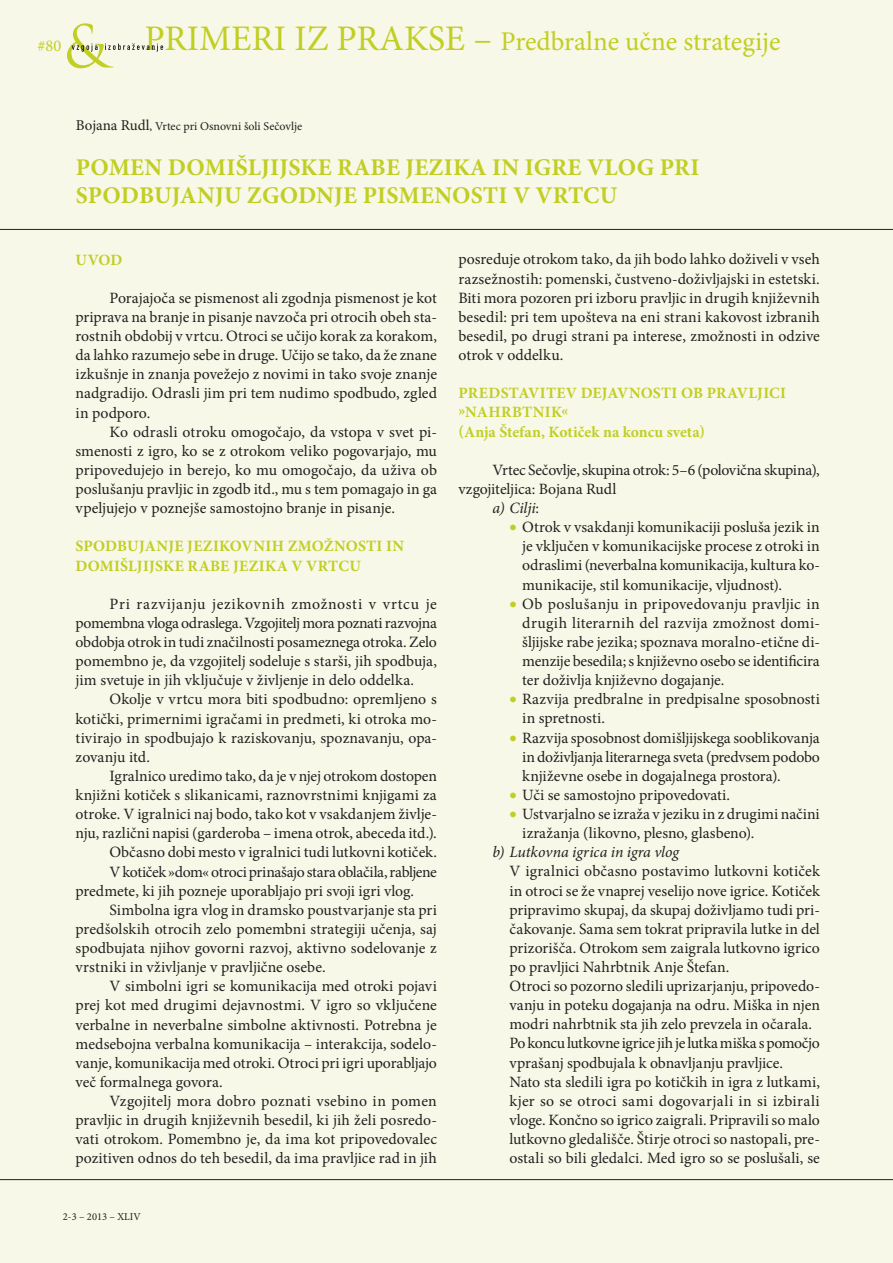
<style>
.page{position:relative;width:893px;height:1263px;background:#f7f8e7}
.page>*{position:absolute;margin:0;border:0;box-sizing:border-box;transform-origin:0 0}
.t1{font:27px "Minion Pro";color:#c1ce23}
.t2{font:700 24px "Minion Pro";color:#c1ce23}
.t3{font:16.5px "Minion Pro";color:#c1ce23}
.t4{font:15.75px/19px "Minion Pro";color:#231f20;text-align:justify}
.t5{font:700 15.75px/19px "Minion Pro";letter-spacing:.01em;color:#c1ce23}
.t6{font:15.75px "Minion Pro";letter-spacing:-.025em;color:#231f20}
.t7{font:15.75px "Minion Pro";letter-spacing:-.02em;color:#231f20}
.t8{font:italic 15.75px "Minion Pro";letter-spacing:-.005em;color:#231f20}
.t9{font:12px "Minion Pro";color:#231f20}
.t10{font:10.5px "Minion Pro";color:#231f20}
.s1{font-size:36px}
.s2{font-size:15px}
.s3{font-style:normal}
.s4{color:#c1ce23}
</style>
<div class="page">
<hr style="left:0;top:1179px;width:893px;height:1px;background:#231f20">
<svg style="left:67px;top:23px;width:96px;height:45px"></svg>
<hr style="left:0;top:229px;width:893px;height:1px;background:#231f20">
<p class="t3" style="left:38px;top:35px;width:25px">#80</p>
<h1 class="t1" style="left:144px;top:23px;width:638px"><span class="s1">PRIMERI IZ PRAKSE –</span> Predbralne učne strategije</h1>
<p class="t9" style="left:76px;top:118px;width:228px"><span class="s2">Bojana Rudl</span>, Vrtec pri Osnovni šoli Sečovlje</p>
<h2 class="t2" style="left:76px;top:150px;width:34px">POMEN</h2>
<h2 class="t2" style="left:168px;top:150px;width:15px">DOMIŠLJIJSKE</h2>
<h2 class="t2" style="left:337px;top:150px;width:17px">RABE</h2>
<h2 class="t2" style="left:405px;top:150px;width:15px">JEZIKA</h2>
<h2 class="t2" style="left:492px;top:150px;width:48px">IN IGRE</h2>
<h2 class="t2" style="left:587px;top:150px;width:18px">VLOG</h2>
<h2 class="t2" style="left:660px;top:150px;width:14px">PRI</h2>
<h2 class="t2" style="left:76px;top:179px;width:16px">SPODBUJANJU</h2>
<h2 class="t2" style="left:247px;top:179px;width:17px">ZGODNJE</h2>
<h2 class="t2" style="left:363px;top:179px;width:16px">PISMENOSTI</h2>
<h2 class="t2" style="left:513px;top:179px;width:40px">V VRTCU</h2>
<p class="t5" style="left:76px;top:250px;width:48px">UVOD</p>
<p class="t4" style="left:76px;top:288px;width:363px;text-indent:34px">Porajajoča se pismenost ali zgodnja pismenost je kot priprava na branje in pisanje navzoča pri otrocih obeh sta&shy;rostnih obdobij v vrtcu. Otroci se učijo korak za korakom, da lahko razumejo sebe in druge. Učijo se tako, da že znane izkušnje in znanja povežejo z novimi in tako svoje znanje nadgradijo. Odrasli jim pri tem nudimo spodbudo, zgled in podporo.</p>
<p class="t4" style="left:76px;top:422px;width:363px;text-indent:34px">Ko odrasli otroku omogočajo, da vstopa v svet pi&shy;smenosti z igro, ko se z otrokom veliko pogovarjajo, mu pripovedujejo in berejo, ko mu omogočajo, da uživa ob poslušanju pravljic in zgodb itd., mu s tem pomagajo in ga vpeljujejo v poznejše samostojno branje in pisanje.</p>
<p class="t5" style="left:76px;top:537px;width:330px">SPODBUJANJE JEZIKOVNIH ZMOŽNOSTI IN<br>DOMIŠLJIJSKE RABE JEZIKA V VRTCU</p>
<p class="t4" style="left:76px;top:594px;width:363px;text-indent:34px">Pri razvijanju jezikovnih zmožnosti v vrtcu je pomembna vloga odraslega. Vzgojitelj mora poznati razvojna obdobja otrok in tudi značilnosti posameznega otroka. Zelo pomembno je, da vzgojitelj sodeluje s starši, jih spodbuja, jim svetuje in jih vključuje v življenje in delo oddelka.</p>
<p class="t4" style="left:76px;top:690px;width:363px;text-indent:34px">Okolje v vrtcu mora biti spodbudno: opremljeno s kotički, primernimi igračami in predmeti, ki otroka mo&shy;tivirajo in spodbujajo k raziskovanju, spoznavanju, opa&shy;zovanju itd.</p>
<p class="t4" style="left:110px;top:766px;width:329px">Igralnico uredimo tako, da je v njej otrokom dostopen</p>
<p class="t4" style="left:76px;top:785px;width:363px">knjižni kotiček s slikanicami, raznovrstnimi knjigami za</p>
<p class="t4" style="left:76px;top:805px;width:363px">otroke. V igralnici naj bodo, tako kot v vsakdanjem življe-</p>
<p class="t4" style="left:76px;top:824px;width:363px">nju, različni napisi (garderoba – imena otrok, abeceda itd.).</p>
<p class="t4" style="left:110px;top:843px;width:329px">Občasno dobi mesto v igralnici tudi lutkovni kotiček.</p>
<p class="t6" style="left:110px;top:861px;width:329px">V kotiček »dom« otroci prinašajo stara oblačila, rabljene</p>
<p class="t4" style="left:76px;top:881px;width:340px">predmete, ki jih pozneje uporabljajo pri svoji igri vlog.</p>
<p class="t4" style="left:110px;top:900px;width:329px">Simbolna igra vlog in dramsko poustvarjanje sta pri</p>
<p class="t4" style="left:76px;top:919px;width:363px">predšolskih otrocih zelo pomembni strategiji učenja, saj</p>
<p class="t4" style="left:76px;top:938px;width:363px">spodbujata njihov govorni razvoj, aktivno sodelovanje z</p>
<p class="t4" style="left:76px;top:958px;width:252px">vrstniki in vživljanje v pravljične osebe.</p>
<p class="t4" style="left:110px;top:977px;width:329px">V simbolni igri se komunikacija med otroki pojavi</p>
<p class="t4" style="left:76px;top:996px;width:363px">prej kot med drugimi dejavnostmi. V igro so vključene</p>
<p class="t4" style="left:76px;top:1015px;width:363px">verbalne in neverbalne simbolne aktivnosti. Potrebna je</p>
<p class="t4" style="left:76px;top:1034px;width:363px">medsebojna verbalna komunikacija – interakcija, sodelo-</p>
<p class="t4" style="left:76px;top:1053px;width:363px">vanje, komunikacija med otroki. Otroci pri igri uporabljajo</p>
<p class="t4" style="left:76px;top:1072px;width:149px">več formalnega govora.</p>
<p class="t4" style="left:110px;top:1091px;width:329px">Vzgojitelj mora dobro poznati vsebino in pomen</p>
<p class="t4" style="left:76px;top:1110px;width:363px">pravljic in drugih književnih besedil, ki jih želi posredo-</p>
<p class="t4" style="left:76px;top:1130px;width:363px">vati otrokom. Pomembno je, da ima kot pripovedovalec</p>
<p class="t4" style="left:76px;top:1149px;width:363px">pozitiven odnos do teh besedil, da ima pravljice rad in jih</p>
<p class="t4" style="left:458px;top:250px;width:363px">posreduje otrokom tako, da jih bodo lahko doživeli v vseh razsežnostih: pomenski, čustveno-doživljajski in estetski.<br>Biti mora pozoren pri izboru pravljic in drugih književnih besedil: pri tem upošteva na eni strani kakovost izbranih besedil, po drugi strani pa interese, zmožnosti in odzive otrok v oddelku.</p>
<p class="t5" style="left:459px;top:384px;width:133px">PREDSTAVITEV DEJAVNOSTI</p>
<p class="t5" style="left:681px;top:384px;width:36px">OB PRAVLJICI</p>
<p class="t5" style="left:459px;top:403px;width:248px">»NAHRBTNIK«<br>(ANJA ŠTEFAN, KOTIČEK NA KONCU SVETA)</p>
<p class="t7" style="left:492px;top:459px;width:329px">Vrtec Sečovlje, skupina otrok: 5–6 (polovična skupina),</p>
<p class="t4" style="left:458px;top:479px;width:159px">vzgojiteljica: Bojana Rudl</p>
<p class="t8" style="left:492px;top:497px;width:48px">a) Cilji<span class="s3">:</span></p>
<p class="t4" style="left:522px;top:518px;width:299px;text-indent:-13px"><span class="s4">•</span> Otrok v vsakdanji komunikaciji posluša jezik in je vključen v komunikacijske procese z otroki in odraslimi (neverbalna komunikacija, kultura ko&shy;munikacije, stil komunikacije, vljudnost).</p>
<p class="t4" style="left:522px;top:594px;width:299px;text-indent:-13px"><span class="s4">•</span> Ob poslušanju in pripovedovanju pravljic in drugih literarnih del razvija zmožnost domi&shy;šljijske rabe jezika; spoznava moralno-etične di&shy;menzije besedila; s književno osebo se identificira ter doživlja književno dogajanje.</p>
<p class="t4" style="left:522px;top:690px;width:299px;text-indent:-13px"><span class="s4">•</span> Razvija predbralne in predpisalne sposobnosti in spretnosti.</p>
<p class="t4" style="left:522px;top:728px;width:299px;text-indent:-13px"><span class="s4">•</span> Razvija sposobnost domišljijskega sooblikovanja in doživljanja literarnega sveta (predvsem podobo književne osebe in dogajalnega prostora).</p>
<p class="t4" style="left:509px;top:785px;width:222px"><span class="s4">•</span> Uči se samostojno pripovedovati.</p>
<p class="t4" style="left:522px;top:804px;width:299px;text-indent:-13px"><span class="s4">•</span> Ustvarjalno se izraža v jeziku in z drugimi načini izražanja (likovno, plesno, glasbeno).</p>
<p class="t8" style="left:492px;top:841px;width:188px">b) Lutkovna igrica in igra vlog</p>
<p class="t4" style="left:509px;top:862px;width:312px;text-align:left">V igralnici občasno postavimo lutkovni kotiček in otroci se že vnaprej veselijo nove igrice. Kotiček pripravimo skupaj, da skupaj doživljamo tudi pri&shy;čakovanje. Sama sem tokrat pripravila lutke in del prizorišča. Otrokom sem zaigrala lutkovno igrico po pravljici Nahrbtnik Anje Štefan.<br>Otroci so pozorno sledili uprizarjanju, pripovedo&shy;vanju in poteku dogajanja na odru. Miška in njen modri nahrbtnik sta jih zelo prevzela in očarala.<br>Po koncu lutkovne igrice jih je lutka miška s pomočjo vprašanj spodbujala k obnavljanju pravljice.<br>Nato sta sledili igra po kotičkih in igra z lutkami, kjer so se otroci sami dogovarjali in si izbirali vloge. Končno so igrico zaigrali. Pripravili so malo lutkovno gledališče. Štirje otroci so nastopali, pre&shy;ostali so bili gledalci. Med igro so se poslušali, se</p>
<p class="t10" style="left:63px;top:1210px;width:79px">2-3 – 2013 – XLIV</p>
</div>
